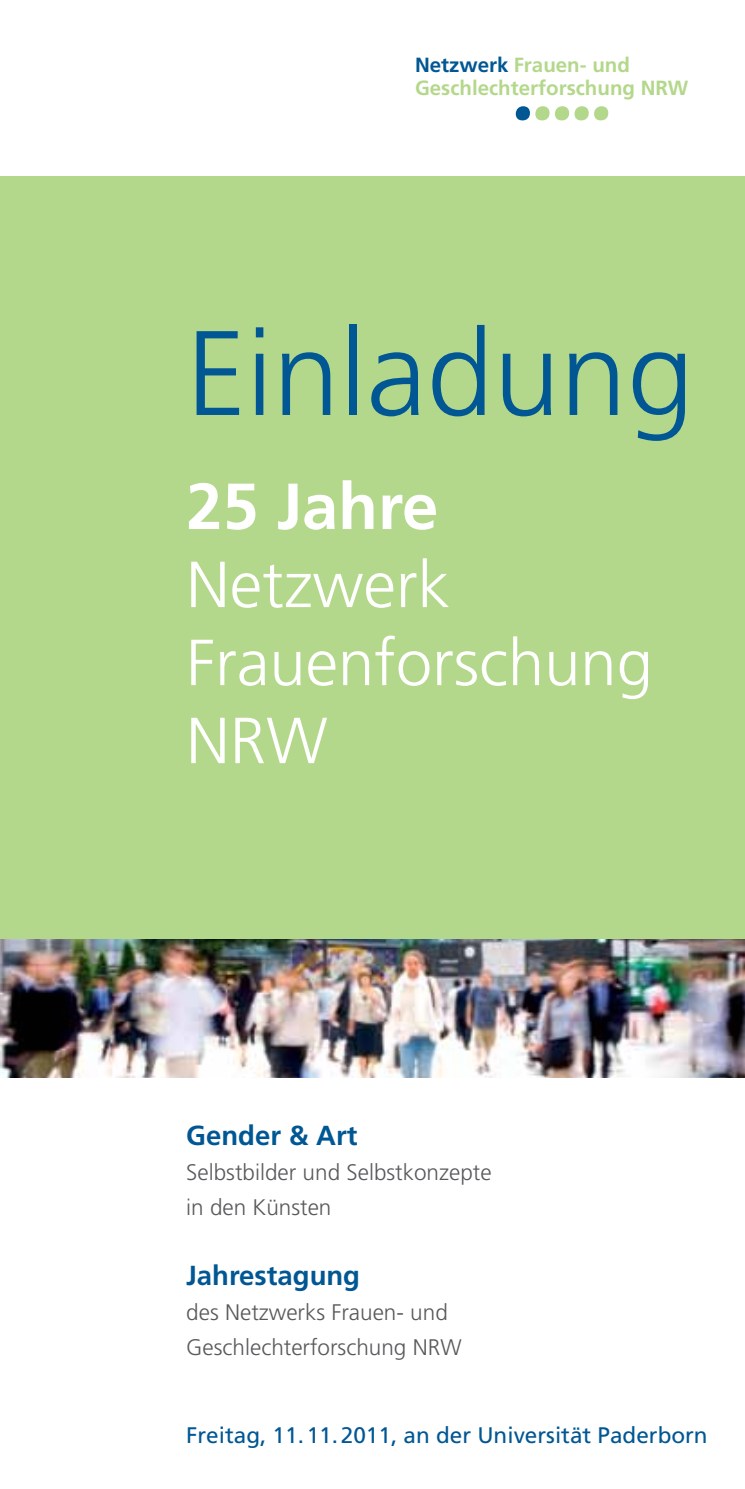
<style>
.page{position:relative;width:745px;height:1489px;background:#fff}
.page>*{position:absolute;margin:0;border:0;box-sizing:border-box;transform-origin:0 0}
.t1{font:300 120px "Frutiger";color:#005793}
.t2{font:300 65px/78px "Frutiger";color:#fff}
.t3{font:700 65px "Frutiger";color:#fff}
.t4{font:700 27.5px "Frutiger";color:#005793}
.t5{font:300 22.5px/35px "Frutiger";color:#58595b}
.t6{font:22.5px "Frutiger";color:#005793}
.t7{font:700 20.5px/22.5px "Frutiger LT Std";color:#b4d88b}
.s1{color:#005793}
</style>
<div class="page">
<img style="left:0;top:938px;width:744px;height:139px">
<div style="left:0;top:176px;width:744px;height:762px;background:#b4d88b"></div>
<div style="left:515px;top:106px;width:14px;height:14px;background:#005793;border-radius:50%"></div>
<div style="left:535px;top:106px;width:14px;height:14px;background:#b4d88b;border-radius:50%"></div>
<div style="left:554px;top:106px;width:14px;height:14px;background:#b4d88b;border-radius:50%"></div>
<div style="left:574px;top:106px;width:14px;height:14px;background:#b4d88b;border-radius:50%"></div>
<div style="left:593px;top:106px;width:15px;height:14px;background:#b4d88b;border-radius:50%"></div>
<p class="t7" style="left:415px;top:54px;width:274px"><span class="s1">Netzwerk</span> Frauen- und<br>Geschlechterforschung NRW</p>
<h1 class="t1" style="left:186px;top:305px;width:508px">Einladung</h1>
<h2 class="t3" style="left:186px;top:468px;width:253px">25 Jahre</h2>
<h2 class="t2" style="left:186px;top:545px;width:467px">Netzwerk<br>Frauenforschung<br>NRW</h2>
<p class="t4" style="left:186px;top:1119px;width:173px">Gender &amp; Art</p>
<p class="t5" style="left:186px;top:1154px;width:307px">Selbstbilder und Selbstkonzepte in den Künsten</p>
<p class="t4" style="left:186px;top:1259px;width:175px">Jahrestagung</p>
<p class="t5" style="left:186px;top:1294px;width:277px">des Netzwerks Frauen- und<br>Geschlechterforschung NRW</p>
<p class="t6" style="left:186px;top:1421px;width:522px">Freitag, 11.11.2011, an der Universität Paderborn</p>
</div>
